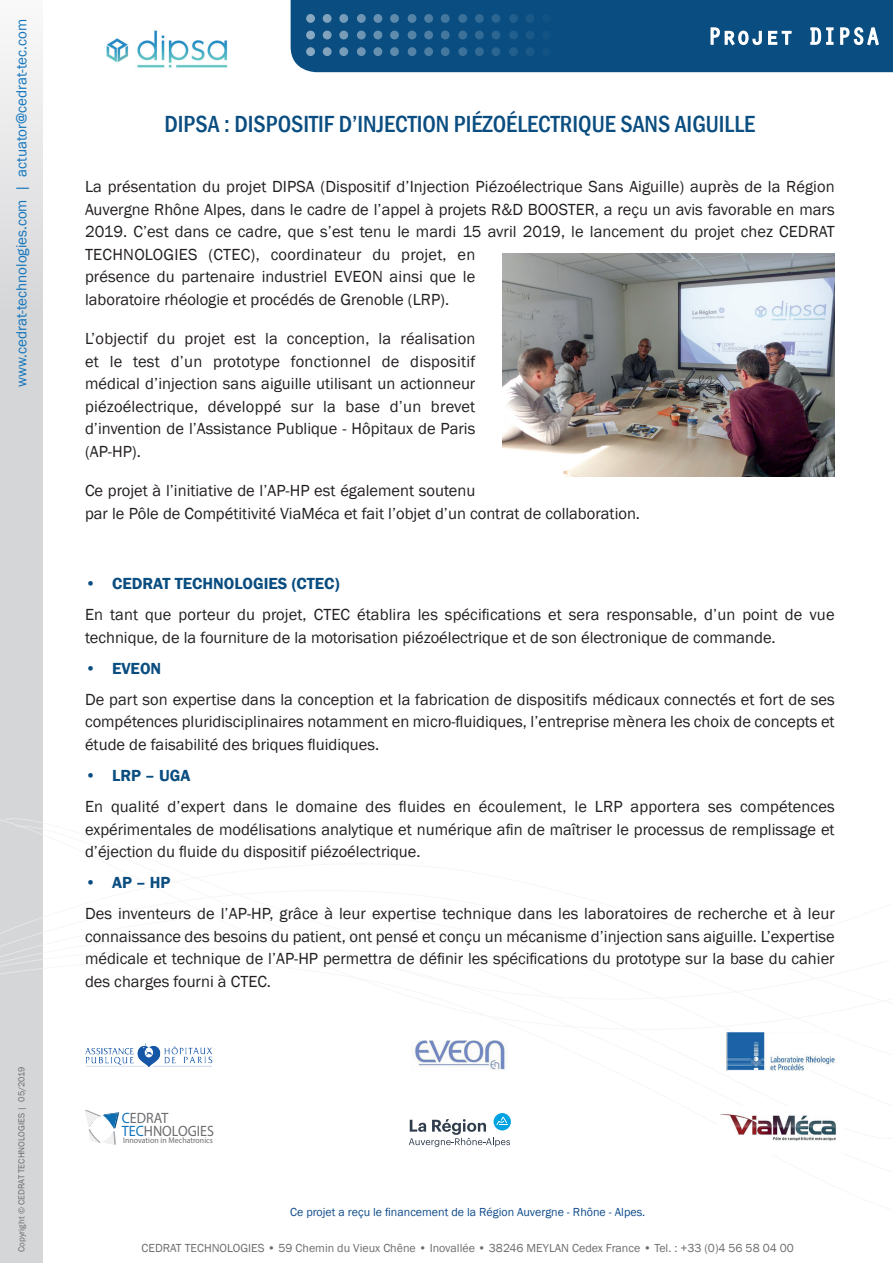
<style>
.page{position:relative;width:893px;height:1263px;background:#fff}
.page>*{position:absolute;margin:0;border:0;box-sizing:border-box;transform-origin:0 0}
.t1{font:500 condensed 24px "Franklin Gothic";color:#0a4d80}
.t2{font:24px "Orator Std";color:#fff}
.t3{font:16.5px/22.5px "Franklin Gothic";color:#231f20}
.t4{font:15px "Franklin Gothic";color:#1074bc}
.t5{font:15px/13.2px "Myriad Pro";color:#6c6d70;scale:.94 1}
.t6{font:12px "Franklin Gothic";color:#6c6d70}
.t7{font:12px "Franklin Gothic";color:#0f4b8b}
.t8{font:9px "Franklin Gothic";color:#6c6d70}
.t9{font:8.25px "Myriad Pro";color:#6c6d70;scale:.96 1}
.s1{color:#0a4d80}
.s2{font-weight:600;color:#0a4d80}
.s3{color:#1074bc}
</style>
<div class="page">
<svg style="left:0;top:42px;width:43px;height:1221px;background:#dadbdc"></svg>
<div style="left:0;top:1129px;width:43px;height:91px;background:#d5d6d8"></div>
<svg style="left:0;top:1078px;width:511px;height:51px"></svg>
<svg style="left:0;top:1056px;width:835px;height:22px"></svg>
<div style="left:0;top:804px;width:43px;height:252px;background:#d5d6d8"></div>
<img style="left:106px;top:30px;width:122px;height:38px">
<svg style="left:291px;top:0;width:602px;height:72px;background:#145485"></svg>
<img style="left:502px;top:254px;width:333px;height:223px">
<svg style="left:494px;top:1113px;width:17px;height:17px"></svg>
<svg style="left:409px;top:1117px;width:101px;height:30px"></svg>
<img style="left:401px;top:1040px;width:117px;height:31px">
<img style="left:726px;top:1032px;width:108px;height:39px">
<svg style="left:85px;top:1110px;width:34px;height:35px"></svg>
<img style="left:85px;top:1043px;width:129px;height:26px">
<img style="left:720px;top:1114px;width:116px;height:27px">
<p class="t4" style="left:12px;top:387px;width:370px;rotate:-90deg">www.cedrat-technologies.com | actuator@cedrat-tec.com</p>
<p class="t8" style="left:16px;top:1252px;width:187px;rotate:-90deg">Copyright © CEDRAT TECHNOLOGIES | 05/2019</p>
<h1 class="t2" style="left:707px;top:19px;width:174px">Projet DIPSA</h1>
<h1 class="t1" style="left:164px;top:108px;width:592px">DIPSA : DISPOSITIF D’INJECTION PIÉZOÉLECTRIQUE SANS AIGUILLE</h1>
<p class="t3" style="left:85px;top:176px;width:751px">La présentation du projet DIPSA (Dispositif d’Injection Piézoélectrique Sans Aiguille) auprès de la Région Auvergne Rhône Alpes, dans le cadre de l’appel à projets R&amp;D BOOSTER, a reçu un avis favorable en mars 2019. C’est dans ce cadre, que s’est tenu le mardi 15 avril 2019, le lancement du projet chez CEDRAT TECHNOLOGIES (CTEC), coordinateur du projet, en<br>présence du partenaire industriel EVEON ainsi que le<br>laboratoire rhéologie et procédés de Grenoble (LRP).</p>
<p class="t3" style="left:85px;top:328px;width:392px;text-align:justify">L’objectif du projet est la conception, la réalisation et le test d’un prototype fonctionnel de dispositif médical d’injection sans aiguille utilisant un actionneur piézoélectrique, développé sur la base d’un brevet d’invention de l’Assistance Publique - Hôpitaux de Paris (AP-HP).</p>
<p class="t3" style="left:85px;top:480px;width:557px">Ce projet à l’initiative de l’AP-HP est également soutenu<br>par le Pôle de Compétitivité ViaMéca et fait l’objet d’un contrat de collaboration.</p>
<p class="t3" style="left:85px;top:569px;width:751px;line-height:31px"><span class="s1">•</span> <span class="s2">CEDRAT TECHNOLOGIES (CTEC)<br></span>En tant que porteur du projet, CTEC établira les spécifications et sera responsable, d’un point de vue</p>
<p class="t3" style="left:85px;top:626px;width:692px">technique, de la fourniture de la motorisation piézoélectrique et de son électronique de commande.</p>
<p class="t3" style="left:85px;top:653px;width:751px;line-height:31px"><span class="s1">•</span> <span class="s2">EVEON<br></span>De part son expertise dans la conception et la fabrication de dispositifs médicaux connectés et fort de ses</p>
<p class="t3" style="left:85px;top:711px;width:751px">compétences pluridisciplinaires notamment en micro-fluidiques, l’entreprise mènera les choix de concepts et étude de faisabilité des briques fluidiques.</p>
<p class="t3" style="left:85px;top:760px;width:751px;line-height:31px"><span class="s1">•</span> <span class="s2">LRP – UGA<br></span>En qualité d’expert dans le domaine des fluides en écoulement, le LRP apportera ses compétences</p>
<p class="t3" style="left:85px;top:818px;width:751px">expérimentales de modélisations analytique et numérique afin de maîtriser le processus de remplissage et d’éjection du fluide du dispositif piézoélectrique.</p>
<p class="t3" style="left:85px;top:867px;width:751px;line-height:31px"><span class="s1">•</span> <span class="s2">AP – HP<br></span>Des inventeurs de l’AP-HP, grâce à leur expertise technique dans les laboratoires de recherche et à leur</p>
<p class="t3" style="left:85px;top:925px;width:751px;text-align:justify">connaissance des besoins du patient, ont pensé et conçu un mécanisme d’injection sans aiguille. L’expertise médicale et technique de l’AP-HP permettra de définir les spécifications du prototype sur la base du cahier des charges fourni à CTEC.</p>
<p class="t5" style="left:122px;top:1111px;width:99px"><span class="s3">C</span>EDRAT<br><span class="s3">TEC</span>HNOLOGIES</p>
<p class="t9" style="left:123px;top:1135px;width:95px">Innovation in Mechatronics</p>
<p class="t7" style="left:290px;top:1204px;width:356px">Ce projet a reçu le financement de la Région Auvergne - Rhône - Alpes.</p>
<p class="t6" style="left:142px;top:1240px;width:654px">CEDRAT TECHNOLOGIES • 59 Chemin du Vieux Chêne • Inovallée • 38246 MEYLAN Cedex France • Tel. : +33 (0)4 56 58 04 00</p>
</div>
